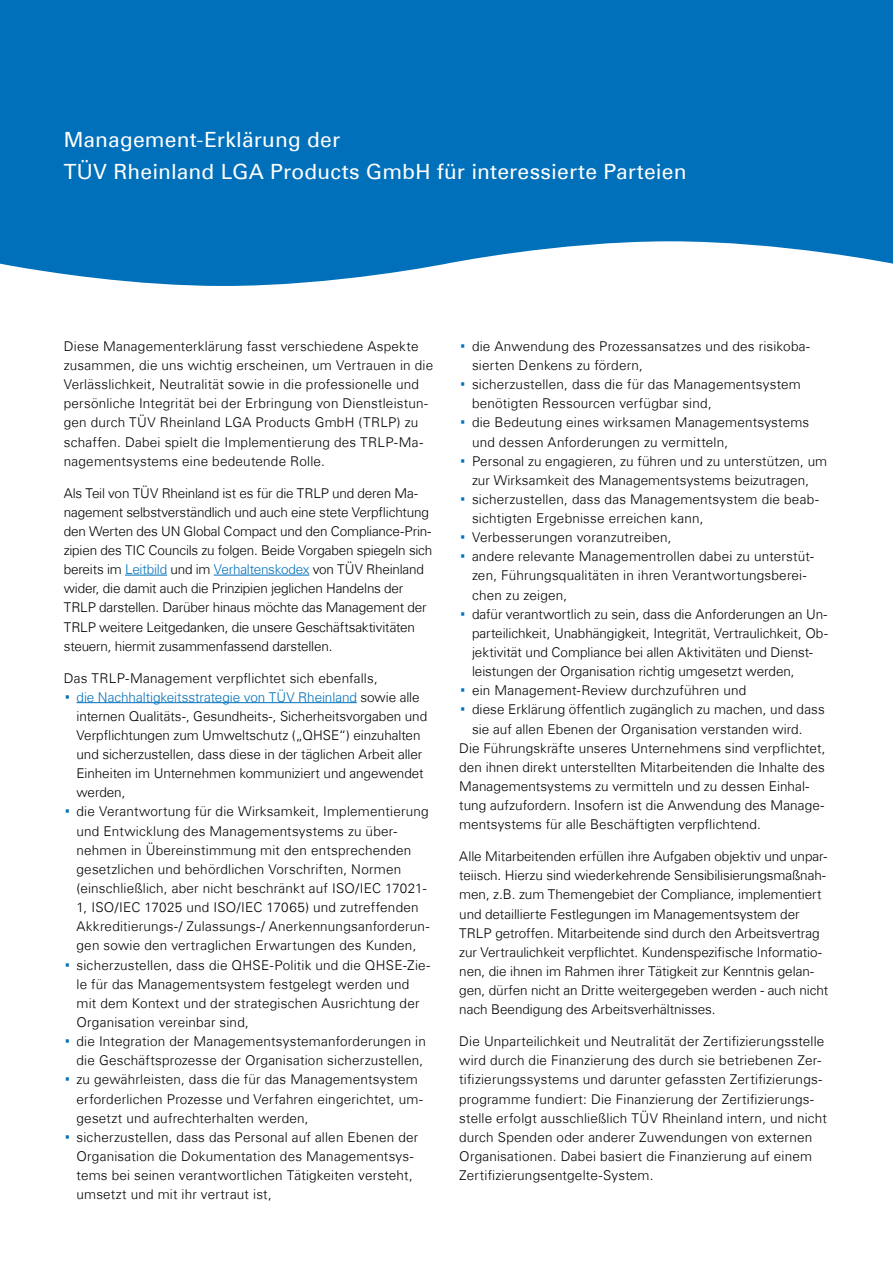
<style>
.page{position:relative;width:893px;height:1263px;background:#fff}
.page>*{position:absolute;margin:0;border:0;box-sizing:border-box;transform-origin:0 0}
._02_Subheadline___Intro{font:21px/32px "Univers Com 55 Roman";letter-spacing:.01em;color:#fff}
._03_Copy{font:300 13.5px/19.2px "Univers Com 45";letter-spacing:.01em;color:#000}
._03_Copy-2{font:300 13.5px/19.2px "Univers Com 45";letter-spacing:-.015em;color:#000}
.s1{color:#0070ba}
.s2{font-family:"Univers Com 55 Roman";font-weight:400;font-size:27px;color:#0070ba}
</style>
<div class="page">
<hr style="left:125px;top:575px;width:42px;height:1px;background:#0070ba">
<hr style="left:214px;top:575px;width:95px;height:1px;background:#0070ba">
<hr style="left:77px;top:702px;width:280px;height:1px;background:#0070ba">
<svg style="left:0;top:0;width:893px;height:286px;background:#137bbf"></svg>
<p class="_02_Subheadline___Intro" style="left:64px;top:123px;width:624px">Management-Erklärung der<br>TÜV Rheinland LGA Products GmbH für interessierte Parteien</p>
<p class="_03_Copy" style="left:64px;top:336px;width:371px">Diese Managementerklärung fasst verschiedene Aspekte zusammen, die uns wichtig erscheinen, um Vertrauen in die Verlässlichkeit, Neutralität sowie in die professionelle und persönliche Integrität bei der Erbringung von Dienstleistun&shy;gen durch TÜV Rheinland LGA Products GmbH (TRLP) zu schaffen. Dabei spielt die Implementierung des TRLP-Ma&shy;nagementsystems eine bedeutende Rolle.</p>
<p class="_03_Copy-2" style="left:64px;top:483px;width:370px">Als Teil von TÜV Rheinland ist es für die TRLP und deren Ma&shy;nagement selbstverständlich und auch eine stete Verpflichtung den Werten des UN Global Compact und den Compliance-Prin&shy;zipien des TIC Councils zu folgen. Beide Vorgaben spiegeln sich bereits im <span class="s1">Leitbild</span> und im <span class="s1">Verhaltenskodex</span> von TÜV Rheinland wider, die damit auch die Prinzipien jeglichen Handelns der TRLP darstellen. Darüber hinaus möchte das Management der TRLP weitere Leitgedanken, die unsere Geschäftsaktivitäten steuern, hiermit zusammenfassend darstellen.</p>
<p class="_03_Copy" style="left:64px;top:668px;width:316px">Das TRLP-Management verpflichtet sich ebenfalls,</p>
<p class="_03_Copy" style="left:77px;top:687px;width:352px;text-indent:-13px"><span class="s2">·</span> <span class="s1">die Nachhaltigkeitsstrategie von TÜV Rheinland</span> sowie alle internen Qualitäts-, Gesundheits-, Sicherheitsvorgaben und Verpflichtungen zum Umweltschutz („QHSE“) einzuhalten und sicherzustellen, dass diese in der täglichen Arbeit aller Einheiten im Unternehmen kommuniziert und angewendet werden,</p>
<p class="_03_Copy" style="left:77px;top:802px;width:354px;text-indent:-13px"><span class="s2">·</span> die Verantwortung für die Wirksamkeit, Implementierung und Entwicklung des Managementsystems zu über&shy;nehmen in Übereinstimmung mit den entsprechenden gesetzlichen und behördlichen Vorschriften, Normen (einschließlich, aber nicht beschränkt auf ISO/IEC 17021- 1, ISO/IEC 17025 und ISO/IEC 17065) und zutreffenden Akkreditierungs-/ Zulassungs-/ Anerkennungsanforderun&shy;gen sowie den vertraglichen Erwartungen des Kunden,</p>
<p class="_03_Copy" style="left:77px;top:955px;width:355px;text-indent:-13px"><span class="s2">·</span> sicherzustellen, dass die QHSE-Politik und die QHSE-Zie&shy;le für das Managementsystem festgelegt werden und mit dem Kontext und der strategischen Ausrichtung der Organisation vereinbar sind,</p>
<p class="_03_Copy" style="left:64px;top:1032px;width:364px;text-align:right"><span class="s2">·</span> die Integration der Managementsystemanforderungen in die Geschäftsprozesse der Organisation sicherzustellen,</p>
<p class="_03_Copy" style="left:77px;top:1070px;width:348px;text-indent:-13px"><span class="s2">·</span> zu gewährleisten, dass die für das Managementsystem erforderlichen Prozesse und Verfahren eingerichtet, um&shy;gesetzt und aufrechterhalten werden,</p>
<p class="_03_Copy" style="left:77px;top:1127px;width:343px;text-indent:-13px"><span class="s2">·</span> sicherzustellen, dass das Personal auf allen Ebenen der Organisation die Dokumentation des Managementsys&shy;tems bei seinen verantwortlichen Tätigkeiten versteht, umsetzt und mit ihr vertraut ist,</p>
<p class="_03_Copy" style="left:472px;top:336px;width:339px;text-indent:-13px"><span class="s2">·</span> die Anwendung des Prozessansatzes und des risikoba&shy;sierten Denkens zu fördern,</p>
<p class="_03_Copy" style="left:472px;top:375px;width:330px;text-indent:-13px"><span class="s2">·</span> sicherzustellen, dass die für das Managementsystem benötigten Ressourcen verfügbar sind,</p>
<p class="_03_Copy" style="left:472px;top:413px;width:339px;text-indent:-13px"><span class="s2">·</span> die Bedeutung eines wirksamen Managementsystems und dessen Anforderungen zu vermitteln,</p>
<p class="_03_Copy" style="left:459px;top:451px;width:369px;text-align:center"><span class="s2">·</span> Personal zu engagieren, zu führen und zu unterstützen, um zur Wirksamkeit des Managementsystems beizutragen,</p>
<p class="_03_Copy" style="left:472px;top:489px;width:348px;text-indent:-13px"><span class="s2">·</span> sicherzustellen, dass das Managementsystem die beab&shy;sichtigten Ergebnisse erreichen kann,</p>
<p class="_03_Copy" style="left:459px;top:528px;width:214px"><span class="s2">·</span> Verbesserungen voranzutreiben,</p>
<p class="_03_Copy" style="left:472px;top:547px;width:344px;text-indent:-13px"><span class="s2">·</span> andere relevante Managementrollen dabei zu unterstüt&shy;zen, Führungsqualitäten in ihren Verantwortungsberei&shy;chen zu zeigen,</p>
<p class="_03_Copy" style="left:472px;top:604px;width:357px;text-indent:-13px"><span class="s2">·</span> dafür verantwortlich zu sein, dass die Anforderungen an Un&shy;parteilichkeit, Unabhängigkeit, Integrität, Vertraulichkeit, Ob&shy;jektivität und Compliance bei allen Aktivitäten und Dienst&shy;leistungen der Organisation richtig umgesetzt werden,</p>
<p class="_03_Copy" style="left:459px;top:681px;width:288px"><span class="s2">·</span> ein Management-Review durchzuführen und</p>
<p class="_03_Copy" style="left:472px;top:700px;width:354px;text-indent:-13px"><span class="s2">·</span> diese Erklärung öffentlich zugänglich zu machen, und dass sie auf allen Ebenen der Organisation verstanden wird.</p>
<p class="_03_Copy" style="left:459px;top:738px;width:368px">Die Führungskräfte unseres Unternehmens sind verpflichtet, den ihnen direkt unterstellten Mitarbeitenden die Inhalte des Managementsystems zu vermitteln und zu dessen Einhal&shy;tung aufzufordern. Insofern ist die Anwendung des Manage&shy;mentsystems für alle Beschäftigten verpflichtend.</p>
<p class="_03_Copy" style="left:459px;top:847px;width:371px">Alle Mitarbeitenden erfüllen ihre Aufgaben objektiv und unpar&shy;teiisch. Hierzu sind wiederkehrende Sensibilisierungsmaßnah&shy;men, z.B. zum Themengebiet der Compliance, implementiert und detaillierte Festlegungen im Managementsystem der TRLP getroffen. Mitarbeitende sind durch den Arbeitsvertrag zur Vertraulichkeit verpflichtet. Kundenspezifische Informatio&shy;nen, die ihnen im Rahmen ihrer Tätigkeit zur Kenntnis gelan&shy;gen, dürfen nicht an Dritte weitergegeben werden - auch nicht nach Beendigung des Arbeitsverhältnisses.</p>
<p class="_03_Copy" style="left:459px;top:1032px;width:369px">Die Unparteilichkeit und Neutralität der Zertifizierungsstelle wird durch die Finanzierung des durch sie betriebenen Zer&shy;tifizierungssystems und darunter gefassten Zertifizierungs&shy;programme fundiert: Die Finanzierung der Zertifizierungs&shy;stelle erfolgt ausschließlich TÜV Rheinland intern, und nicht durch Spenden oder anderer Zuwendungen von externen Organisationen. Dabei basiert die Finanzierung auf einem Zertifizierungsentgelte-System.</p>
</div>
